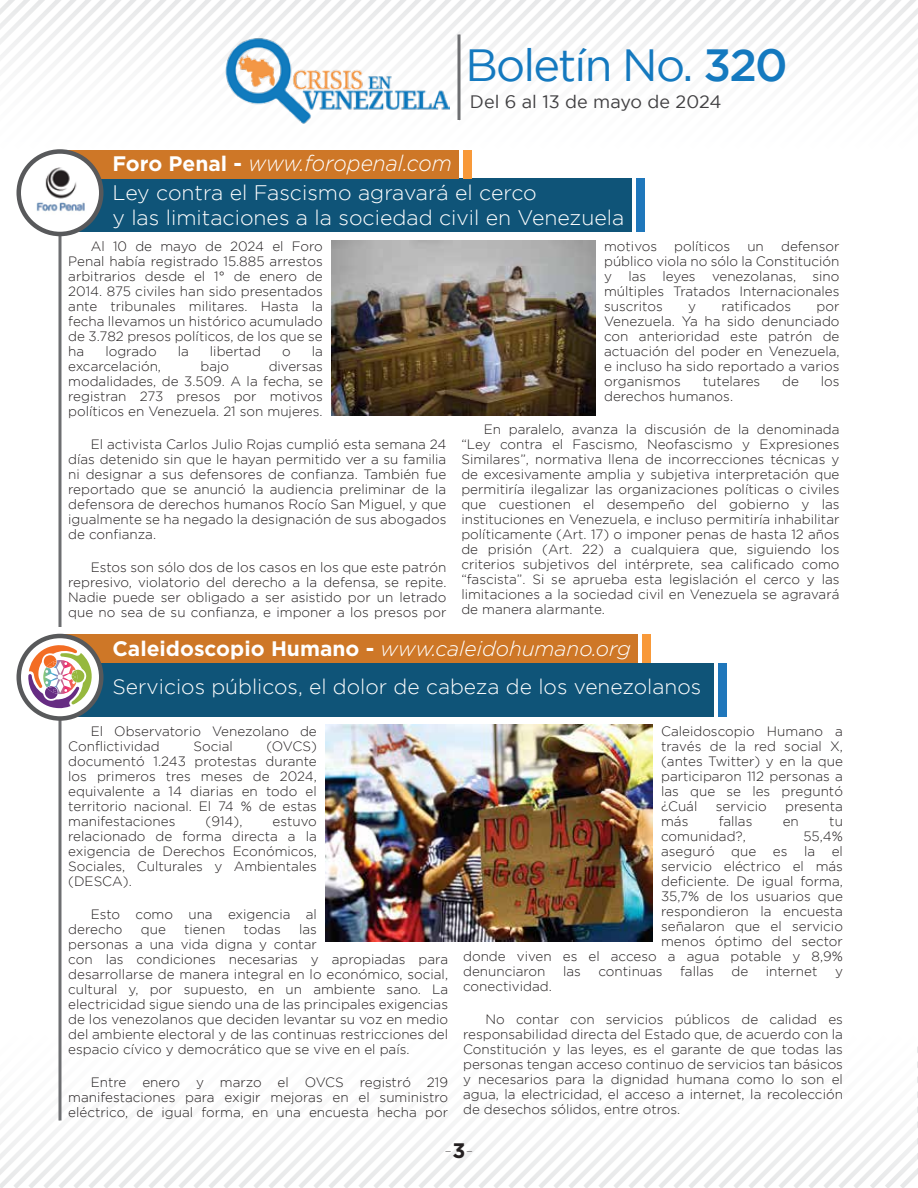
<style>
.page{position:relative;width:918px;height:1188px;background:#fff}
.page>*{position:absolute;margin:0;border:0;box-sizing:border-box;transform-origin:0 0}
.t1{font:45px "Gotham";letter-spacing:-.04em;color:#1479bf}
.t2{font:italic 300 22.35px "Gotham";color:#fff;scale:.94 1}
.t3{font:300 21px/25.2px "Gotham";color:#fff}
.t4{font:italic 300 21px "Gotham";color:#fff}
.t5{font:100 21px "Gotham";color:#231f20}
.t6{font:18px "Gotham";color:#414042}
.t7{font:300 13.5px/15px "Gotham";color:#231f20;text-align:justify}
.s1{font-weight:700;font-style:normal;font-size:21px}
.s2{font-weight:500}
.s3{font-weight:700;font-style:normal}
.s4{font-weight:700}
</style>
<div class="page">
<div style="left:1px;top:0;width:917px;height:176px;background:linear-gradient(to bottom,#f6f7f7,#fff)"></div>
<hr style="left:458px;top:34px;width:2px;height:86px;background:#6d6e71">
<img style="left:222px;top:34px;width:228px;height:92px">
<div style="left:0;top:1008px;width:916px;height:180px;background:linear-gradient(to bottom,#fff,#f6f6f7)"></div>
<svg style="left:58px;top:721px;width:4px;height:399px;background:#909193"></svg>
<div style="left:60px;top:663px;width:654px;height:54px;background:#0f5478"></div>
<div style="left:718px;top:663px;width:10px;height:54px;background:#1f77bb"></div>
<div style="left:60px;top:634px;width:578px;height:29px;background:#ce7727"></div>
<div style="left:642px;top:634px;width:9px;height:29px;background:#f89939"></div>
<svg style="left:19px;top:636px;width:82px;height:82px"></svg>
<div style="left:16px;top:634px;width:88px;height:87px;border:4px solid #58595b;border-radius:50%"></div>
<svg style="left:28px;top:644px;width:65px;height:64px"></svg>
<img style="left:326px;top:724px;width:326px;height:218px">
<div style="left:60px;top:178px;width:572px;height:54px;background:#0f5478"></div>
<div style="left:636px;top:178px;width:9px;height:54px;background:#1f77bb"></div>
<div style="left:60px;top:150px;width:399px;height:28px;background:#ce7727"></div>
<div style="left:464px;top:150px;width:8px;height:28px;background:#f89939"></div>
<svg style="left:58px;top:236px;width:4px;height:391px;background:#909193"></svg>
<svg style="left:19px;top:152px;width:82px;height:82px"></svg>
<div style="left:16px;top:149px;width:88px;height:87px;border:4px solid #58595b;border-radius:50%"></div>
<img style="left:35px;top:166px;width:51px;height:49px">
<img style="left:332px;top:240px;width:263px;height:176px">
<h2 class="t2" style="left:112px;top:151px;width:362px"><span class="s1">Foro Penal -</span> www.foropenal.com</h2>
<h1 class="t1" style="left:465px;top:40px;width:324px">Boletín No. <span class="s2">320</span></h1>
<h3 class="t6" style="left:470px;top:92px;width:253px">Del 6 al 13 de mayo de 2024</h3>
<h3 class="t3" style="left:112px;top:180px;width:513px">Ley contra el Fascismo agravará el cerco<br>y las limitaciones a la sociedad civil en Venezuela</h3>
<p class="t7" style="left:68px;top:239px;width:256px;text-indent:23px">Al 10 de mayo de 2024 el Foro Penal había registrado 15.885 arrestos arbitrarios desde el 1° de enero de 2014. 875 civiles han sido presentados ante tribunales militares. Hasta la fecha llevamos un histórico acumulado de 3.782 presos políticos, de los que se ha</p>
<p class="t7" style="left:105px;top:344px;width:53px">logrado</p>
<p class="t7" style="left:178px;top:344px;width:13px">la</p>
<p class="t7" style="left:210px;top:344px;width:52px">libertad</p>
<p class="t7" style="left:282px;top:344px;width:10px">o</p>
<p class="t7" style="left:312px;top:344px;width:13px">la</p>
<p class="t7" style="left:68px;top:359px;width:94px">excarcelación,</p>
<p class="t7" style="left:201px;top:359px;width:30px">bajo</p>
<p class="t7" style="left:68px;top:359px;width:256px;text-indent:200px">diversas modalidades, de 3.509. A la fecha, se registran 273 presos por motivos políticos en Venezuela. 21 son mujeres.</p>
<p class="t7" style="left:68px;top:437px;width:380px;text-indent:23px">El activista Carlos Julio Rojas cumplió esta semana 24 días detenido sin que le hayan permitido ver a su familia ni designar a sus defensores de confianza. También fue reportado que se anunció la audiencia preliminar de la defensora de derechos humanos Rocío San Miguel, y que igualmente se ha negado la designación de sus abogados de confianza.</p>
<p class="t7" style="left:68px;top:560px;width:380px;text-indent:23px">Estos son sólo dos de los casos en los que este patrón represivo, violatorio del derecho a la defensa, se repite.<br>Nadie puede ser obligado a ser asistido por un letrado que no sea de su confianza, e imponer a los presos por</p>
<p class="t7" style="left:604px;top:239px;width:237px;text-indent:177px">defensor público viola no sólo la Constitución y las leyes venezolanas, sino múltiples Tratados Internacionales suscritos</p>
<p class="t7" style="left:604px;top:239px;width:55px">motivos</p>
<p class="t7" style="left:674px;top:239px;width:57px">políticos</p>
<p class="t7" style="left:747px;top:239px;width:18px">un</p>
<p class="t7" style="left:688px;top:299px;width:9px">y</p>
<p class="t7" style="left:722px;top:299px;width:71px">ratificados</p>
<p class="t7" style="left:604px;top:299px;width:237px;text-indent:212px">por Venezuela. Ya ha sido denunciado con anterioridad este patrón de actuación del poder en Venezuela, e incluso ha sido reportado a varios organismos</p>
<p class="t7" style="left:703px;top:374px;width:59px">tutelares</p>
<p class="t7" style="left:782px;top:374px;width:18px">de</p>
<p class="t7" style="left:821px;top:374px;width:20px">los</p>
<p class="t7" style="left:604px;top:389px;width:130px">derechos humanos.</p>
<p class="t7" style="left:461px;top:422px;width:380px;text-indent:23px">En paralelo, avanza la discusión de la denominada “Ley contra el Fascismo, Neofascismo y Expresiones Similares”, normativa llena de incorrecciones técnicas y de excesivamente amplia y subjetiva interpretación que permitiría ilegalizar las organizaciones políticas o civiles que cuestionen el desempeño del gobierno y las instituciones en Venezuela, e incluso permitiría inhabilitar políticamente (Art. 17) o imponer penas de hasta 12 años de prisión (Art. 22) a cualquiera que, siguiendo los criterios subjetivos del intérprete, sea calificado como “fascista”. Si se aprueba esta legislación el cerco y las limitaciones a la sociedad civil en Venezuela se agravará de manera alarmante.</p>
<h3 class="t4" style="left:112px;top:637px;width:520px"><span class="s3">Caleidoscopio Humano -</span> www.caleidohumano.org</h3>
<h3 class="t3" style="left:112px;top:674px;width:590px">Servicios públicos, el dolor de cabeza de los venezolanos</h3>
<p class="t7" style="left:68px;top:724px;width:250px;text-indent:23px">El Observatorio Venezolano de<br>Conflictividad</p>
<p class="t7" style="left:193px;top:739px;width:41px">Social</p>
<p class="t7" style="left:68px;top:739px;width:250px;text-indent:198px">(OVCS) documentó 1.243 protestas durante los primeros tres meses de 2024, equivalente a 14 diarias en todo el territorio nacional. El 74 % de estas manifestaciones</p>
<p class="t7" style="left:206px;top:814px;width:38px">(914),</p>
<p class="t7" style="left:68px;top:814px;width:250px;text-indent:204px">estuvo relacionado de forma directa a la exigencia de Derechos Económicos, Sociales, Culturales y Ambientales (DESCA).</p>
<p class="t7" style="left:68px;top:907px;width:250px;text-indent:23px">Esto como una exigencia al derecho</p>
<p class="t7" style="left:68px;top:922px;width:381px;text-align:left;text-indent:231px">las<br>personas a una vida digna y contar<br>con las condiciones necesarias y apropiadas para desarrollarse de manera integral en lo económico, social, cultural y, por supuesto, en un ambiente sano. La electricidad sigue siendo una de las principales exigencias de los venezolanos que deciden levantar su voz en medio del ambiente electoral y de las continuas restricciones del espacio cívico y democrático que se vive en el país.</p>
<p class="t7" style="left:68px;top:1075px;width:381px;text-indent:23px">Entre enero y marzo el OVCS registró 219 manifestaciones para exigir mejoras en el suministro eléctrico, de igual forma, en una encuesta hecha por</p>
<p class="t7" style="left:141px;top:922px;width:27px">que</p>
<p class="t7" style="left:184px;top:922px;width:43px">tienen</p>
<p class="t7" style="left:244px;top:922px;width:39px">todas</p>
<p class="t7" style="left:661px;top:724px;width:183px">Caleidoscopio Humano a través de la red social X, (antes Twitter) y en la que participaron 112 personas a las que se les preguntó ¿Cuál</p>
<p class="t7" style="left:716px;top:799px;width:52px">servicio</p>
<p class="t7" style="left:785px;top:799px;width:59px">presenta</p>
<p class="t7" style="left:661px;top:814px;width:29px">más</p>
<p class="t7" style="left:719px;top:814px;width:35px">fallas</p>
<p class="t7" style="left:783px;top:814px;width:18px">en</p>
<p class="t7" style="left:829px;top:814px;width:15px">tu</p>
<p class="t7" style="left:661px;top:829px;width:86px">comunidad?,</p>
<p class="t7" style="left:803px;top:829px;width:41px">55,4%</p>
<p class="t7" style="left:661px;top:844px;width:183px">aseguró que es la el</p>
<p class="t7" style="left:661px;top:859px;width:183px">servicio eléctrico el más</p>
<p class="t7" style="left:661px;top:874px;width:183px">deficiente. De igual forma,</p>
<p class="t7" style="left:661px;top:889px;width:183px">35,7% de los usuarios que</p>
<p class="t7" style="left:661px;top:904px;width:183px">respondieron la encuesta</p>
<p class="t7" style="left:661px;top:919px;width:183px">señalaron que el servicio</p>
<p class="t7" style="left:661px;top:934px;width:183px">menos óptimo del sector</p>
<p class="t7" style="left:463px;top:949px;width:381px">donde viven es el acceso a agua potable y 8,9%</p>
<p class="t7" style="left:463px;top:964px;width:84px">denunciaron</p>
<p class="t7" style="left:563px;top:964px;width:19px">las</p>
<p class="t7" style="left:598px;top:964px;width:66px">continuas</p>
<p class="t7" style="left:680px;top:964px;width:35px">fallas</p>
<p class="t7" style="left:731px;top:964px;width:18px">de</p>
<p class="t7" style="left:766px;top:964px;width:53px">internet</p>
<p class="t7" style="left:835px;top:964px;width:9px">y</p>
<p class="t7" style="left:463px;top:979px;width:90px">conectividad.</p>
<p class="t7" style="left:463px;top:1012px;width:381px;text-indent:23px">No contar con servicios públicos de calidad es responsabilidad directa del Estado que, de acuerdo con la Constitución y las leyes, es el garante de que todas las personas tengan acceso continuo de servicios tan básicos y necesarios para la dignidad humana como lo son el agua, la electricidad, el acceso a internet, la recolección de desechos sólidos, entre otros.</p>
<h3 class="t5" style="left:444px;top:1138px;width:31px">-<span class="s4">3</span>-</h3>
</div>
